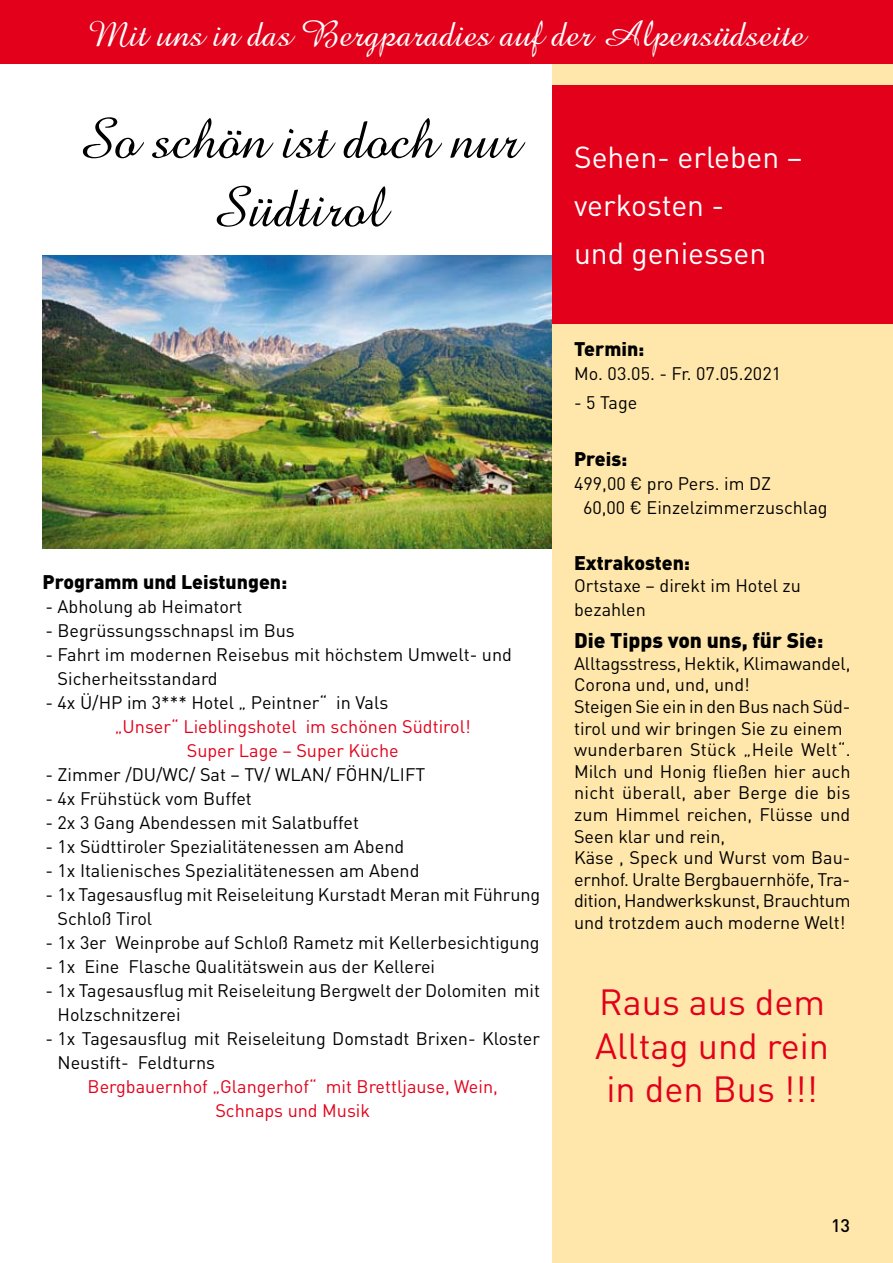
<style>
.page{position:relative;width:893px;height:1263px;background:#fff}
.page>*{position:absolute;margin:0;border:0;box-sizing:border-box;transform-origin:0 0}
.t1{font:57px/68.4px "Amazone BT";color:#000;text-align:center}
.t2{font:37.5px "Amazone BT";color:#fff}
.t3{font:36px/43.2px "DIN Pro";color:#e2001a;text-align:center}
.t4{font:30px/48px "DIN Pro";color:#fff}
.t5{font:900 21px "DIN Pro";color:#000}
.t6{font:900 19.5px "DIN Pro";color:#000}
.t7{font:18px/21.6px "DIN Pro";color:#000}
.t8{font:18px/24px "DIN Pro";color:#e2001a;text-align:center}
.t9{font:500 18px "DIN Pro";color:#000}
</style>
<div class="page">
<img style="left:43px;top:255px;width:510px;height:294px">
<div style="left:553px;top:64px;width:340px;height:1199px;background:#ffe7ab"></div>
<div style="left:0;top:0;width:893px;height:64px;background:#e2001a"></div>
<div style="left:553px;top:85px;width:340px;height:238px;background:#e2001a"></div>
<h2 class="t2" style="left:88px;top:12px;width:718px">Mit uns in das Bergparadies auf der Alpensüdseite</h2>
<h1 class="t1" style="left:76px;top:106px;width:445px">So schön ist doch nur<br>Südtirol</h1>
<p class="t6" style="left:43px;top:569px;width:246px">Programm und Leistungen:</p>
<p class="t7" style="left:46px;top:595px;width:198px">- Abholung ab Heimatort</p>
<p class="t7" style="left:46px;top:619px;width:251px">- Begrüssungsschnapsl im Bus</p>
<p class="t7" style="left:58px;top:642px;width:456px;line-height:24px;text-indent:-12px">- Fahrt im modernen Reisebus mit höchstem Umwelt- und<br>Sicherheitsstandard</p>
<p class="t7" style="left:46px;top:691px;width:344px">- 4x Ü/HP im 3*** Hotel „ Peintner“ in Vals</p>
<p class="t8" style="left:115px;top:714px;width:357px">„Unser“ Lieblingshotel im schönen Südtirol!<br>Super Lage – Super Küche</p>
<p class="t7" style="left:46px;top:763px;width:381px">- Zimmer /DU/WC/ Sat – TV/ WLAN/ FÖHN/LIFT</p>
<p class="t7" style="left:46px;top:787px;width:208px">- 4x Frühstück vom Buffet</p>
<p class="t7" style="left:46px;top:811px;width:315px">- 2x 3 Gang Abendessen mit Salatbuffet</p>
<p class="t7" style="left:46px;top:835px;width:360px">- 1x Südttiroler Spezialitätenessen am Abend</p>
<p class="t7" style="left:46px;top:859px;width:375px">- 1x Italienisches Spezialitätenessen am Abend</p>
<p class="t7" style="left:58px;top:882px;width:484px;line-height:24px;text-indent:-12px">- 1x Tagesausflug mit Reiseleitung Kurstadt Meran mit Führung<br>Schloß Tirol</p>
<p class="t7" style="left:46px;top:931px;width:496px">- 1x 3er Weinprobe auf Schloß Rametz mit Kellerbesichtigung</p>
<p class="t7" style="left:46px;top:955px;width:391px">- 1x Eine Flasche Qualitätswein aus der Kellerei</p>
<p class="t7" style="left:58px;top:978px;width:484px;line-height:24px;text-indent:-12px">- 1x Tagesausflug mit Reiseleitung Bergwelt der Dolomiten mit<br>Holzschnitzerei</p>
<p class="t7" style="left:58px;top:1026px;width:484px;line-height:24px;text-indent:-12px">- 1x Tagesausflug mit Reiseleitung Domstadt Brixen- Kloster<br>Neustift- Feldturns</p>
<p class="t8" style="left:88px;top:1074px;width:412px">Bergbauernhof „Glangerhof“ mit Brettljause, Wein,<br>Schnaps und Musik</p>
<h3 class="t4" style="left:574px;top:132px;width:230px">Sehen- erleben – verkosten -<br>und geniessen</h3>
<p class="t6" style="left:574px;top:336px;width:72px">Termin:</p>
<p class="t7" style="left:574px;top:362px;width:209px">Mo. 03.05. - Fr. 07.05.2021</p>
<p class="t7" style="left:574px;top:391px;width:65px">- 5 Tage</p>
<p class="t6" style="left:574px;top:445px;width:55px">Preis:</p>
<p class="t7" style="left:583px;top:470px;width:246px;line-height:24px;text-indent:-9px">499,00 € pro Pers. im DZ<br>60,00 € Einzelzimmerzuschlag</p>
<p class="t6" style="left:574px;top:550px;width:118px">Extrakosten:</p>
<p class="t7" style="left:574px;top:572px;width:228px;line-height:24px">Ortstaxe – direkt im Hotel zu bezahlen</p>
<p class="t5" style="left:574px;top:626px;width:251px">Die Tipps von uns, für Sie:</p>
<p class="t7" style="left:574px;top:652px;width:278px">Alltagsstress, Hektik, Klimawandel,<br>Corona und, und, und!<br>Steigen Sie ein in den Bus nach Süd&shy;tirol und wir bringen Sie zu einem wunderbaren Stück „Heile Welt“.<br>Milch und Honig fließen hier auch nicht überall, aber Berge die bis zum Himmel reichen, Flüsse und<br>Seen klar und rein,<br>Käse , Speck und Wurst vom Bau&shy;ernhof. Uralte Bergbauernhöfe, Tra&shy;dition, Handwerkskunst, Brauchtum und trotzdem auch moderne Welt!</p>
<h3 class="t3" style="left:595px;top:979px;width:235px">Raus aus dem<br>Alltag und rein in den Bus !!!</h3>
<p class="t9" style="left:831px;top:1214px;width:21px">13</p>
</div>
